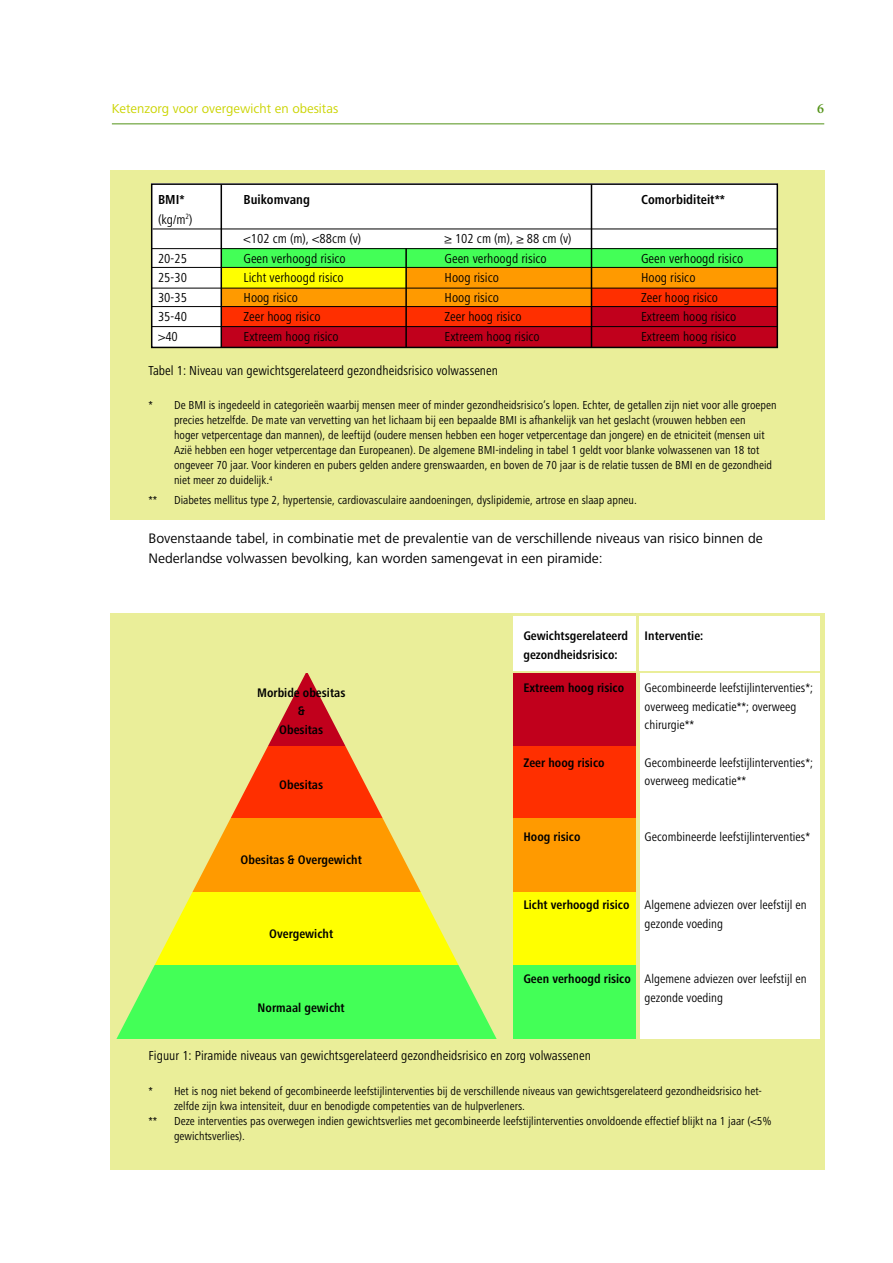
<style>
.page{position:relative;width:893px;height:1263px;background:#fff}
.page>*{position:absolute;margin:0;border:0;box-sizing:border-box;transform-origin:0 0}
.t1{font:14.25px/19.5px "Frutiger Next LT";color:#000}
.t2{font:condensed 13.5px "Frutiger Next LT";color:#000}
.t3{font:13.5px "Frutiger Next LT";color:#cbd400}
.t4{font:700 condensed 13.5px "Frutiger Next LT";color:#000}
.t5{font:condensed 12.9px/18.6px "Frutiger Next LT";color:#000}
.t6{font:700 condensed 12.9px/18.6px "Frutiger Next LT";color:#000;text-align:center}
.t7{font:condensed 12px/15px "Frutiger Next LT";color:#000}
.s1{font-weight:700}
</style>
<div class="page">
<hr style="left:112px;top:123px;width:712px;height:1px;background:#529216">
<div style="left:111px;top:170px;width:714px;height:350px;background:#eaee99"></div>
<div style="left:152px;top:183px;width:625px;height:165px;background:#fff"></div>
<div style="left:111px;top:613px;width:714px;height:557px;background:#eaee99"></div>
<div style="left:640px;top:673px;width:180px;height:74px;background:#fff"></div>
<div style="left:640px;top:747px;width:180px;height:73px;background:#fff"></div>
<div style="left:640px;top:818px;width:180px;height:74px;background:#fff"></div>
<div style="left:640px;top:892px;width:180px;height:73px;background:#fff"></div>
<div style="left:640px;top:965px;width:180px;height:73px;background:#fff"></div>
<div style="left:221px;top:248px;width:186px;height:22px;background:#43ff57"></div>
<div style="left:406px;top:248px;width:185px;height:22px;background:#43ff57"></div>
<div style="left:591px;top:248px;width:186px;height:22px;background:#43ff57"></div>
<div style="left:221px;top:268px;width:186px;height:21px;background:#ff0"></div>
<div style="left:406px;top:268px;width:185px;height:21px;background:#ff9a00"></div>
<div style="left:591px;top:268px;width:186px;height:21px;background:#ff9a00"></div>
<div style="left:221px;top:288px;width:186px;height:21px;background:#ff9a00"></div>
<div style="left:406px;top:288px;width:185px;height:21px;background:#ff9a00"></div>
<div style="left:591px;top:288px;width:186px;height:21px;background:#ff2f00"></div>
<div style="left:221px;top:307px;width:186px;height:21px;background:#ff2f00"></div>
<div style="left:406px;top:307px;width:185px;height:21px;background:#ff2f00"></div>
<div style="left:591px;top:307px;width:186px;height:21px;background:#c1001c"></div>
<div style="left:221px;top:327px;width:186px;height:21px;background:#c1001c"></div>
<div style="left:406px;top:327px;width:185px;height:21px;background:#c1001c"></div>
<div style="left:591px;top:327px;width:186px;height:21px;background:#c1001c"></div>
<div style="left:151px;top:183px;width:627px;height:165px;border:2px solid #000"></div>
<hr style="left:151px;top:248px;width:627px;height:1px;background:#000">
<hr style="left:152px;top:267px;width:626px;height:1px;background:#000">
<hr style="left:152px;top:288px;width:626px;height:1px;background:#000">
<hr style="left:152px;top:306px;width:626px;height:1px;background:#000">
<hr style="left:152px;top:326px;width:626px;height:1px;background:#000">
<hr style="left:221px;top:185px;width:1px;height:163px;background:#000">
<hr style="left:405px;top:248px;width:2px;height:100px;background:#000">
<hr style="left:591px;top:185px;width:1px;height:163px;background:#000">
<hr style="left:153px;top:229px;width:625px;height:1px;background:#000">
<div style="left:509px;top:673px;width:127px;height:74px;background:#c1001c"></div>
<div style="left:509px;top:747px;width:127px;height:73px;background:#ff2f00"></div>
<div style="left:509px;top:818px;width:127px;height:74px;background:#ff9a00"></div>
<div style="left:509px;top:892px;width:127px;height:73px;background:#ff0"></div>
<div style="left:509px;top:965px;width:127px;height:73px;background:#43ff57"></div>
<svg style="left:116px;top:678px;width:187px;height:361px"></svg>
<svg style="left:303px;top:673px;width:210px;height:366px"></svg>
<div style="left:513px;top:617px;width:122px;height:54px;background:#fff"></div>
<div style="left:639px;top:617px;width:181px;height:54px;background:#fff"></div>
<p class="t3" style="left:112px;top:101px;width:228px">Ketenzorg voor overgewicht en obesitas</p>
<p class="t4" style="left:158px;top:192px;width:28px">BMI*</p>
<p class="t4" style="left:244px;top:192px;width:68px">Buikomvang</p>
<p class="t4" style="left:641px;top:192px;width:85px">Comorbiditeit**</p>
<p class="t2" style="left:158px;top:212px;width:36px">(kg/m<sup>2</sup>)</p>
<p class="t2" style="left:244px;top:232px;width:119px">&lt;102 cm (m), &lt;88cm (v)</p>
<p class="t2" style="left:445px;top:232px;width:129px">≥ 102 cm (m), ≥ 88 cm (v)</p>
<p class="t2" style="left:158px;top:251px;width:30px">20-25</p>
<p class="t2" style="left:244px;top:251px;width:104px">Geen verhoogd risico</p>
<p class="t2" style="left:445px;top:251px;width:104px">Geen verhoogd risico</p>
<p class="t2" style="left:641px;top:251px;width:104px">Geen verhoogd risico</p>
<p class="t2" style="left:158px;top:271px;width:30px">25-30</p>
<p class="t2" style="left:244px;top:271px;width:102px">Licht verhoogd risico</p>
<p class="t2" style="left:445px;top:271px;width:56px">Hoog risico</p>
<p class="t2" style="left:641px;top:271px;width:56px">Hoog risico</p>
<p class="t2" style="left:158px;top:290px;width:30px">30-35</p>
<p class="t2" style="left:244px;top:290px;width:56px">Hoog risico</p>
<p class="t2" style="left:445px;top:290px;width:56px">Hoog risico</p>
<p class="t2" style="left:641px;top:290px;width:79px">Zeer hoog risico</p>
<p class="t2" style="left:158px;top:309px;width:30px">35-40</p>
<p class="t2" style="left:244px;top:309px;width:79px">Zeer hoog risico</p>
<p class="t2" style="left:445px;top:309px;width:79px">Zeer hoog risico</p>
<p class="t2" style="left:641px;top:309px;width:97px">Extreem hoog risico</p>
<p class="t2" style="left:158px;top:329px;width:21px">&gt;40</p>
<p class="t2" style="left:244px;top:329px;width:97px">Extreem hoog risico</p>
<p class="t2" style="left:445px;top:329px;width:97px">Extreem hoog risico</p>
<p class="t2" style="left:641px;top:329px;width:97px">Extreem hoog risico</p>
<p class="t2" style="left:148px;top:363px;width:351px">Tabel 1: Niveau van gewichtsgerelateerd gezondheidsrisico volwassenen</p>
<p class="t7" style="left:174px;top:398px;width:604px;text-indent:-26px">* De BMI is ingedeeld in categorieën waarbij mensen meer of minder gezondheidsrisico’s lopen. Echter, de getallen zijn niet voor alle groepen precies hetzelfde. De mate van vervetting van het lichaam bij een bepaalde BMI is afhankelijk van het geslacht (vrouwen hebben een<br>hoger vetpercentage dan mannen), de leeftijd (oudere mensen hebben een hoger vetpercentage dan jongere) en de etniciteit (mensen uit Azië hebben een hoger vetpercentage dan Europeanen). De algemene BMI-indeling in tabel 1 geldt voor blanke volwassenen van 18 tot ongeveer 70 jaar. Voor kinderen en pubers gelden andere grenswaarden, en boven de 70 jaar is de relatie tussen de BMI en de gezondheid niet meer zo duidelijk.<sup>4</sup></p>
<p class="t7" style="left:148px;top:492px;width:10px">**</p>
<p class="t7" style="left:174px;top:492px;width:464px">Diabetes mellitus type 2, hypertensie, cardiovasculaire aandoeningen, dyslipidemie, artrose en slaap apneu.</p>
<p class="t1" style="left:148px;top:529px;width:616px">Bovenstaande tabel, in combinatie met de prevalentie van de verschillende niveaus van risico binnen de<br>Nederlandse volwassen bevolking, kan worden samengevat in een piramide:</p>
<p class="t6" style="left:257px;top:683px;width:90px">Morbide obesitas &amp;<br>Obesitas</p>
<p class="t6" style="left:279px;top:776px;width:45px">Obesitas</p>
<p class="t6" style="left:241px;top:850px;width:123px">Obesitas &amp; Overgewicht</p>
<p class="t6" style="left:269px;top:924px;width:65px">Overgewicht</p>
<p class="t6" style="left:523px;top:626px;width:106px">Gewichtsgerelateerd</p>
<p class="t6" style="left:645px;top:626px;width:60px">Interventie:</p>
<p class="t6" style="left:523px;top:645px;width:96px">gezondheidsrisico:</p>
<p class="t6" style="left:523px;top:679px;width:102px">Extreem hoog risico</p>
<p class="t5" style="left:645px;top:679px;width:170px">Gecombineerde leefstijlinterventies*; overweeg medicatie**; overweeg chirurgie**</p>
<p class="t6" style="left:523px;top:753px;width:83px">Zeer hoog risico</p>
<p class="t5" style="left:645px;top:753px;width:170px">Gecombineerde leefstijlinterventies*; overweeg medicatie**</p>
<p class="t6" style="left:523px;top:827px;width:59px">Hoog risico</p>
<p class="t5" style="left:645px;top:827px;width:167px">Gecombineerde leefstijlinterventies*</p>
<p class="t5" style="left:645px;top:896px;width:163px;text-indent:-121px"><span class="s1">Licht verhoogd risico</span> Algemene adviezen over leefstijl en gezonde voeding</p>
<p class="t5" style="left:645px;top:970px;width:163px;text-indent:-121px"><span class="s1">Geen verhoogd risico</span> Algemene adviezen over leefstijl en gezonde voeding</p>
<p class="t6" style="left:258px;top:998px;width:89px">Normaal gewicht</p>
<p class="t2" style="left:148px;top:1048px;width:444px">Figuur 1: Piramide niveaus van gewichtsgerelateerd gezondheidsrisico en zorg volwassenen</p>
<p class="t7" style="left:148px;top:1083px;width:615px">* Het is nog niet bekend of gecombineerde leefstijlinterventies bij de verschillende niveaus van gewichtsgerelateerd gezondheidsrisico het-</p>
<p class="t7" style="left:174px;top:1098px;width:353px">zelfde zijn kwa intensiteit, duur en benodigde competenties van de hulpverleners.</p>
<p class="t7" style="left:149px;top:1113px;width:10px">**</p>
<p class="t7" style="left:174px;top:1113px;width:599px">Deze interventies pas overwegen indien gewichtsverlies met gecombineerde leefstijlinterventies onvoldoende effectief blijkt na 1 jaar (&lt;5% gewichtsverlies).</p>
</div>
